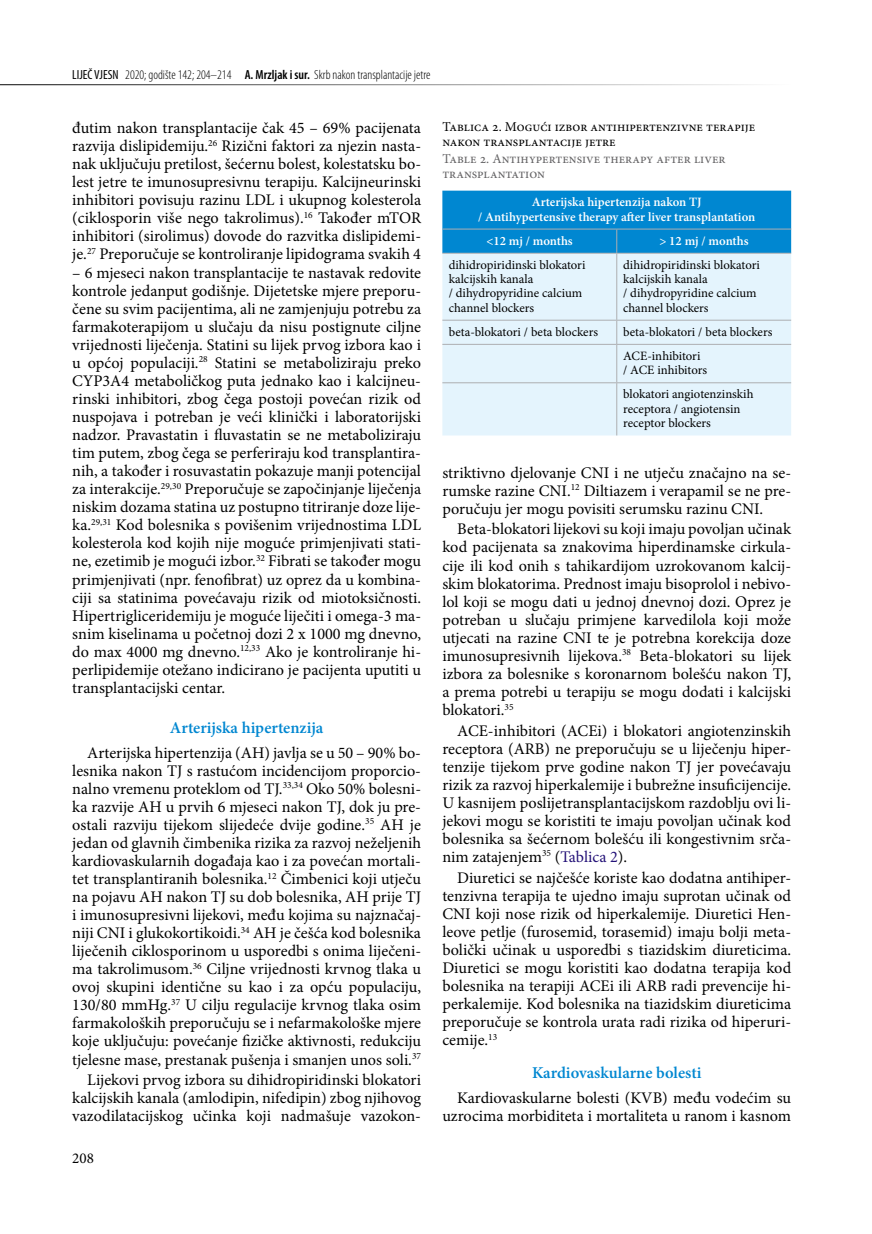
<style>
.page{position:relative;width:872px;height:1234px;background:#fff}
.page>*{position:absolute;margin:0;border:0;box-sizing:border-box;transform-origin:0 0}
.t1{font:600 16.5px "Minion Pro";color:#0087d1}
.t2{font:16.2px/18px "Minion Pro";color:#000;text-align:justify}
.t3{font:15px "Minion Pro";color:#000}
.t4{font:13.5px/15px "Minion Pro";color:#000}
.t5{font:13.5px/15px "Minion Pro";color:#646365}
.t6{font:300 condensed 13.2px "Myriad Pro";color:#000}
.t7{font:12.75px/14.2px "Minion Pro";letter-spacing:-.005em;color:#000}
.t8{font:600 12.75px/14.2px "Minion Pro";letter-spacing:-.005em;color:#fff;text-align:center}
.s1{font-weight:400}
.s2{font-weight:600}
.s3{color:#231177}
</style>
<div class="page">
<hr style="left:0;top:84px;width:791px;height:1px;background:#000">
<div style="left:442px;top:254px;width:349px;height:181px;background:#e4f4fd"></div>
<div style="left:442px;top:190px;width:349px;height:63px;background:#0087d1"></div>
<hr style="left:442px;top:253px;width:175px;height:1px;background:#adaeb1">
<hr style="left:617px;top:253px;width:174px;height:1px;background:#adaeb1">
<hr style="left:616px;top:253px;width:1px;height:67px;background:#adaeb1">
<hr style="left:442px;top:320px;width:175px;height:1px;background:#adaeb1">
<hr style="left:617px;top:320px;width:174px;height:1px;background:#adaeb1">
<svg style="left:616px;top:320px;width:1px;height:24px"></svg>
<hr style="left:442px;top:344px;width:175px;height:1px;background:#adaeb1">
<hr style="left:617px;top:344px;width:174px;height:1px;background:#adaeb1">
<hr style="left:616px;top:344px;width:1px;height:38px;background:#adaeb1">
<hr style="left:442px;top:382px;width:175px;height:1px;background:#adaeb1">
<hr style="left:617px;top:382px;width:174px;height:1px;background:#adaeb1">
<hr style="left:616px;top:383px;width:1px;height:52px;background:#adaeb1">
<p class="t6" style="left:72px;top:67px;width:359px"><span class="s1">LIJEČ VJESN</span> 2020; godište 142; 204–214 <span class="s2">A. Mrzljak i sur.</span> Skrb nakon transplantacije jetre</p>
<p class="t2" style="left:72px;top:119px;width:350px">đutim nakon transplantacije čak 45 – 69% pacijenata razvija dislipidemiju.<sup>26</sup> Rizični faktori za njezin nasta&shy;nak uključuju pretilost, šećernu bolest, kolestatsku bo&shy;lest jetre te imunosupresivnu terapiju. Kalcijneurinski inhibitori povisuju razinu LDL i ukupnog kolesterola (ciklosporin više nego takrolimus).<sup>16</sup> Također mTOR inhibitori (sirolimus) dovode do razvitka dislipidemi&shy;je.<sup>27</sup> Preporučuje se kontroliranje lipidograma svakih 4</p>
<p class="t2" style="left:72px;top:263px;width:350px">– 6 mjeseci nakon transplantacije te nastavak redovite kontrole jedanput godišnje. Dijetetske mjere preporu&shy;čene su svim pacijentima, ali ne zamjenjuju potrebu za farmakoterapijom u slučaju da nisu postignute ciljne vrijednosti liječenja. Statini su lijek prvog izbora kao i u općoj populaciji.<sup>28</sup> Statini se metaboliziraju preko CYP3A4 metaboličkog puta jednako kao i kalcijneu&shy;rinski inhibitori, zbog čega postoji povećan rizik od nuspojava i potreban je veći klinički i laboratorijski nadzor. Pravastatin i fluvastatin se ne metaboliziraju tim putem, zbog čega se perferiraju kod transplantira&shy;nih, a također i rosuvastatin pokazuje manji potencijal za interakcije.<sup>29,30</sup> Preporučuje se započinjanje liječenja niskim dozama statina uz postupno titriranje doze lije&shy;ka.<sup>29,31</sup> Kod bolesnika s povišenim vrijednostima LDL kolesterola kod kojih nije moguće primjenjivati stati&shy;ne, ezetimib je mogući izbor.<sup>32</sup> Fibrati se također mogu primjenjivati (npr. fenofibrat) uz oprez da u kombina&shy;ciji sa statinima povećavaju rizik od miotoksičnosti.<br>Hipertrigliceridemiju je moguće liječiti i omega-3 ma&shy;snim kiselinama u početnoj dozi 2 x 1000 mg dnevno, do max 4000 mg dnevno.<sup>12,33</sup> Ako je kontroliranje hi&shy;perlipidemije otežano indicirano je pacijenta uputiti u transplantacijski centar.</p>
<p class="t1" style="left:170px;top:715px;width:155px">Arterijska hipertenzija</p>
<p class="t2" style="left:72px;top:743px;width:350px;text-indent:15px">Arterijska hipertenzija (AH) javlja se u 50 – 90% bo&shy;lesnika nakon TJ s rastućom incidencijom proporcio&shy;nalno vremenu proteklom od TJ.<sup>33,34</sup> Oko 50% bolesni&shy;ka razvije AH u prvih 6 mjeseci nakon TJ, dok ju pre&shy;ostali razviju tijekom slijedeće dvije godine.<sup>35</sup> AH je jedan od glavnih čimbenika rizika za razvoj neželjenih kardiovaskularnih događaja kao i za povećan mortali&shy;tet transplantiranih bolesnika.<sup>12</sup> Čimbenici koji utječu na pojavu AH nakon TJ su dob bolesnika, AH prije TJ i imunosupresivni lijekovi, među kojima su najznačaj&shy;niji CNI i glukokortikoidi.<sup>34</sup> AH je češća kod bolesnika liječenih ciklosporinom u usporedbi s onima liječeni&shy;ma takrolimusom.<sup>36</sup> Ciljne vrijednosti krvnog tlaka u ovoj skupini identične su kao i za opću populaciju, 130/80 mmHg.<sup>37</sup> U cilju regulacije krvnog tlaka osim farmakoloških preporučuju se i nefarmakološke mjere koje uključuju: povećanje fizičke aktivnosti, redukciju tjelesne mase, prestanak pušenja i smanjen unos soli.<sup>37</sup></p>
<p class="t2" style="left:72px;top:1070px;width:350px;text-indent:15px">Lijekovi prvog izbora su dihidropiridinski blokatori kalcijskih kanala (amlodipin, nifedipin) zbog njihovog vazodilatacijskog učinka koji nadmašuje vazokon-</p>
<p class="t3" style="left:72px;top:1147px;width:23px">208</p>
<p class="t4" style="left:442px;top:119px;width:314px">Tablica 2. Mogući izbor antihipertenzivne terapije nakon transplantacije jetre</p>
<p class="t5" style="left:442px;top:151px;width:285px">Table 2. Antihypertensive therapy after liver transplantation</p>
<p class="t8" style="left:478px;top:195px;width:278px">Arterijska hipertenzija nakon TJ<br>/ Antihypertensive therapy after liver transplantation</p>
<p class="t8" style="left:486px;top:233px;width:88px">&lt;12 mj / months</p>
<p class="t8" style="left:659px;top:233px;width:91px">&gt; 12 mj / months</p>
<p class="t7" style="left:449px;top:258px;width:138px">dihidropiridinski blokatori kalcijskih kanala<br>/ dihydropyridine calcium channel blockers</p>
<p class="t7" style="left:623px;top:258px;width:138px">dihidropiridinski blokatori kalcijskih kanala<br>/ dihydropyridine calcium channel blockers</p>
<p class="t7" style="left:449px;top:324px;width:151px">beta-blokatori / beta blockers</p>
<p class="t7" style="left:623px;top:320px;width:151px;line-height:24.2px">beta-blokatori / beta blockers<br>ACE-inhibitori</p>
<p class="t7" style="left:623px;top:358px;width:132px;line-height:24.2px">/ ACE inhibitors blokatori angiotenzinskih</p>
<p class="t7" style="left:623px;top:401px;width:119px">receptora / angiotensin receptor blockers</p>
<p class="t2" style="left:442px;top:463px;width:350px">striktivno djelovanje CNI i ne utječu značajno na se&shy;rumske razine CNI.<sup>12</sup> Diltiazem i verapamil se ne pre&shy;poručuju jer mogu povisiti serumsku razinu CNI.</p>
<p class="t2" style="left:442px;top:520px;width:350px;text-indent:15px">Beta-blokatori lijekovi su koji imaju povoljan učinak kod pacijenata sa znakovima hiperdinamske cirkula&shy;cije ili kod onih s tahikardijom uzrokovanom kalcij&shy;skim blokatorima. Prednost imaju bisoprolol i nebivo&shy;lol koji se mogu dati u jednoj dnevnoj dozi. Oprez je potreban u slučaju primjene karvedilola koji može utjecati na razine CNI te je potrebna korekcija doze imunosupresivnih lijekova.<sup>38</sup> Beta-blokatori su lijek izbora za bolesnike s koronarnom bolešću nakon TJ, a prema potrebi u terapiju se mogu dodati i kalcijski blokatori.<sup>35</sup></p>
<p class="t2" style="left:442px;top:721px;width:350px;text-indent:15px">ACE-inhibitori (ACEi) i blokatori angiotenzinskih receptora (ARB) ne preporučuju se u liječenju hiper&shy;tenzije tijekom prve godine nakon TJ jer povećavaju rizik za razvoj hiperkalemije i bubrežne insuficijencije.<br>U kasnijem poslijetransplantacijskom razdoblju ovi li&shy;jekovi mogu se koristiti te imaju povoljan učinak kod bolesnika sa šećernom bolešću ili kongestivnim srča&shy;nim zatajenjem<sup>35</sup> (<span class="s3">Tablica 2</span>).</p>
<p class="t2" style="left:442px;top:868px;width:350px;text-indent:15px">Diuretici se najčešće koriste kao dodatna antihiper&shy;tenzivna terapija te ujedno imaju suprotan učinak od CNI koji nose rizik od hiperkalemije. Diuretici Hen&shy;leove petlje (furosemid, torasemid) imaju bolji meta&shy;bolički učinak u usporedbi s tiazidskim diureticima.<br>Diuretici se mogu koristiti kao dodatna terapija kod bolesnika na terapiji ACEi ili ARB radi prevencije hi&shy;perkalemije. Kod bolesnika na tiazidskim diureticima preporučuje se kontrola urata radi rizika od hiperuri&shy;cemije.<sup>13</sup></p>
<p class="t1" style="left:532px;top:1061px;width:171px">Kardiovaskularne bolesti</p>
<p class="t2" style="left:442px;top:1088px;width:350px;text-align:right">Kardiovaskularne bolesti (KVB) među vodećim su uzrocima morbiditeta i mortaliteta u ranom i kasnom</p>
</div>
